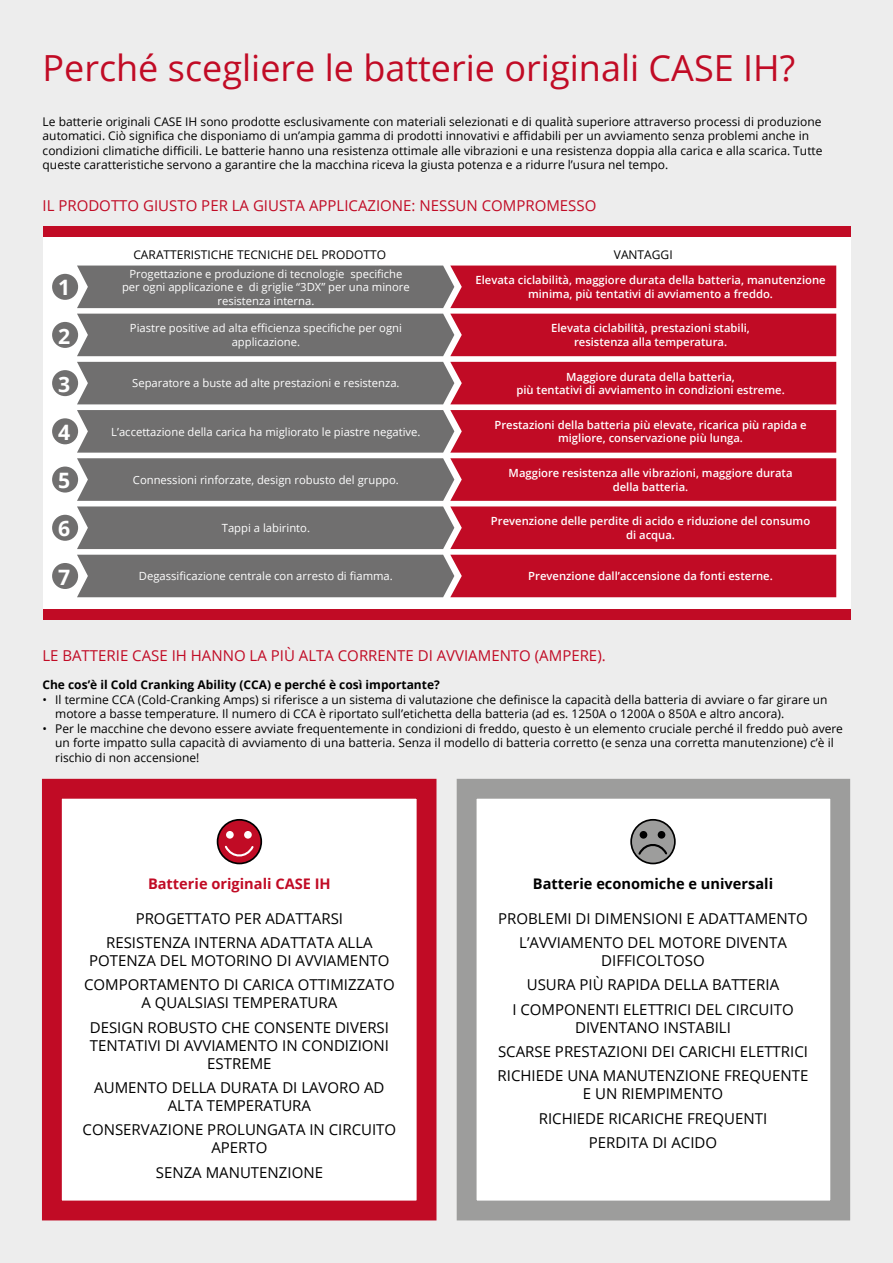
<style>
.page{position:relative;width:893px;height:1263px;background:#ededed}
.page>*{position:absolute;margin:0;border:0;box-sizing:border-box;transform-origin:0 0}
.t1{font:36px "Open Sans";color:#c10b25}
.t2{font:700 21.15px "Open Sans";color:#fff}
.t3{font:15px/18px "Open Sans";color:#000;text-align:center}
.t4{font:15px "Open Sans";color:#c10b25}
.t5{font:700 14.55px "Open Sans";color:#000}
.t6{font:700 14.55px "Open Sans";color:#c10b25}
.t7{font:12px/14.4px "Open Sans";color:#000}
.t8{font:700 12px "Open Sans";color:#000}
.t9{font:600 11.25px/13.5px "Open Sans";color:#fff;text-align:center}
.t10{font:11.25px/13.5px "Open Sans";color:#fff;text-align:center}
</style>
<div class="page">
<div style="left:43px;top:237px;width:807px;height:373px;background:#fff"></div>
<div style="left:43px;top:226px;width:807px;height:11px;background:#c10b25"></div>
<div style="left:43px;top:610px;width:807px;height:10px;background:#c10b25"></div>
<div style="left:52px;top:274px;width:26px;height:26px;background:#706f6f;border-radius:50%"></div>
<div style="left:52px;top:322px;width:26px;height:26px;background:#706f6f;border-radius:50%"></div>
<div style="left:52px;top:370px;width:26px;height:26px;background:#706f6f;border-radius:50%"></div>
<div style="left:52px;top:418px;width:26px;height:26px;background:#706f6f;border-radius:50%"></div>
<div style="left:52px;top:466px;width:26px;height:27px;background:#706f6f;border-radius:50%"></div>
<div style="left:52px;top:515px;width:26px;height:26px;background:#706f6f;border-radius:50%"></div>
<div style="left:52px;top:563px;width:26px;height:26px;background:#706f6f;border-radius:50%"></div>
<svg style="left:77px;top:266px;width:759px;height:42px;background:#9a3f4c"></svg>
<svg style="left:77px;top:362px;width:759px;height:42px;background:#9a3f4c"></svg>
<svg style="left:77px;top:314px;width:759px;height:42px;background:#9a3f4c"></svg>
<svg style="left:77px;top:410px;width:759px;height:139px;background:#a34e5a"></svg>
<svg style="left:77px;top:555px;width:759px;height:42px;background:#9a3f4c"></svg>
<div style="left:42px;top:779px;width:394px;height:441px;background:#fff;border:20px solid #c10b25"></div>
<div style="left:218px;top:820px;width:43px;height:43px;background:#c10b25;border-radius:50%"></div>
<div style="left:217px;top:819px;width:45px;height:45px;border:2px solid #000;border-radius:50%"></div>
<svg style="left:223px;top:845px;width:32px;height:13px"></svg>
<div style="left:226px;top:831px;width:8px;height:8px;background:#fff;border-radius:50%"></div>
<div style="left:244px;top:831px;width:8px;height:8px;background:#fff;border-radius:50%"></div>
<div style="left:457px;top:779px;width:393px;height:441px;background:#fff;border:20px solid #9d9d9c"></div>
<div style="left:631px;top:820px;width:44px;height:43px;background:#9d9d9c;border-radius:50%"></div>
<div style="left:630px;top:819px;width:46px;height:45px;border:2px solid #000;border-radius:50%"></div>
<svg style="left:637px;top:844px;width:32px;height:12px"></svg>
<div style="left:640px;top:831px;width:7px;height:8px;background:#000;border-radius:50%"></div>
<div style="left:658px;top:831px;width:7px;height:8px;background:#000;border-radius:50%"></div>
<p class="t1" style="left:43px;top:43px;width:754px">Perché scegliere le batterie originali CASE IH?</p>
<p class="t7" style="left:43px;top:114px;width:781px">Le batterie originali CASE IH sono prodotte esclusivamente con materiali selezionati e di qualità superiore attraverso processi di produzione automatici. Ciò significa che disponiamo di un’ampia gamma di prodotti innovativi e affidabili per un avviamento senza problemi anche in condizioni climatiche difficili. Le batterie hanno una resistenza ottimale alle vibrazioni e una resistenza doppia alla carica e alla scarica. Tutte queste caratteristiche servono a garantire che la macchina riceva la giusta potenza e a ridurre l’usura nel tempo.</p>
<p class="t4" style="left:43px;top:196px;width:555px">IL PRODOTTO GIUSTO PER LA GIUSTA APPLICAZIONE: NESSUN COMPROMESSO</p>
<p class="t2" style="left:58px;top:273px;width:14px">1</p>
<p class="t2" style="left:58px;top:321px;width:14px">2</p>
<p class="t2" style="left:58px;top:369px;width:14px">3</p>
<p class="t2" style="left:58px;top:417px;width:14px">4</p>
<p class="t2" style="left:58px;top:465px;width:14px">5</p>
<p class="t2" style="left:58px;top:514px;width:14px">6</p>
<p class="t2" style="left:58px;top:562px;width:14px">7</p>
<p class="t7" style="left:133px;top:247px;width:254px">CARATTERISTICHE TECNICHE DEL PRODOTTO</p>
<p class="t7" style="left:614px;top:247px;width:60px">VANTAGGI</p>
<p class="t10" style="left:122px;top:266px;width:289px">Progettazione e produzione di tecnologie specifiche per ogni applicazione e di griglie “3DX” per una minore resistenza interna.</p>
<p class="t9" style="left:475px;top:273px;width:352px">Elevata ciclabilità, maggiore durata della batteria, manutenzione minima, più tentativi di avviamento a freddo.</p>
<p class="t10" style="left:130px;top:321px;width:273px">Piastre positive ad alta efficienza specifiche per ogni applicazione.</p>
<p class="t9" style="left:551px;top:321px;width:200px">Elevata ciclabilità, prestazioni stabili,</p>
<p class="t9" style="left:574px;top:335px;width:155px">resistenza alla temperatura.</p>
<p class="t10" style="left:132px;top:376px;width:269px">Separatore a buste ad alte prestazioni e resistenza.</p>
<p class="t10" style="left:111px;top:424px;width:311px">L’accettazione della carica ha migliorato le piastre negative.</p>
<p class="t9" style="left:566px;top:370px;width:170px">Maggiore durata della batteria,</p>
<p class="t9" style="left:516px;top:383px;width:270px">più tentativi di avviamento in condizioni estreme.</p>
<p class="t9" style="left:494px;top:418px;width:314px">Prestazioni della batteria più elevate, ricarica più rapida e</p>
<p class="t9" style="left:558px;top:431px;width:186px">migliore, conservazione più lunga.</p>
<p class="t10" style="left:133px;top:473px;width:267px">Connessioni rinforzate, design robusto del gruppo.</p>
<p class="t9" style="left:509px;top:466px;width:285px">Maggiore resistenza alle vibrazioni, maggiore durata della batteria.</p>
<p class="t10" style="left:222px;top:521px;width:90px">Tappi a labirinto.</p>
<p class="t9" style="left:491px;top:514px;width:321px">Prevenzione delle perdite di acido e riduzione del consumo di acqua.</p>
<p class="t10" style="left:139px;top:569px;width:255px">Degassificazione centrale con arresto di fiamma.</p>
<p class="t9" style="left:528px;top:569px;width:246px">Prevenzione dall’accensione da fonti esterne.</p>
<p class="t4" style="left:42px;top:645px;width:565px">LE BATTERIE CASE IH HANNO LA PIÙ ALTA CORRENTE DI AVVIAMENTO (AMPERE).</p>
<p class="t8" style="left:42px;top:677px;width:399px">Che cos’è il Cold Cranking Ability (CCA) e perché è così importante?</p>
<p class="t7" style="left:55px;top:692px;width:774px;text-indent:-13px">• Il termine CCA (Cold-Cranking Amps) si riferisce a un sistema di valutazione che definisce la capacità della batteria di avviare o far girare un motore a basse temperature. Il numero di CCA è riportato sull’etichetta della batteria (ad es. 1250A o 1200A o 850A e altro ancora).</p>
<p class="t7" style="left:55px;top:721px;width:789px;text-indent:-13px">• Per le macchine che devono essere avviate frequentemente in condizioni di freddo, questo è un elemento cruciale perché il freddo può avere un forte impatto sulla capacità di avviamento di una batteria. Senza il modello di batteria corretto (e senza una corretta manutenzione) c’è il rischio di non accensione!</p>
<p class="t6" style="left:148px;top:873px;width:184px">Batterie originali CASE IH</p>
<p class="t3" style="left:136px;top:909px;width:209px">PROGETTATO PER ADATTARSI</p>
<p class="t3" style="left:89px;top:933px;width:302px">RESISTENZA INTERNA ADATTATA ALLA<br>POTENZA DEL MOTORINO DI AVVIAMENTO</p>
<p class="t3" style="left:84px;top:975px;width:312px">COMPORTAMENTO DI CARICA OTTIMIZZATO<br>A QUALSIASI TEMPERATURA</p>
<p class="t3" style="left:90px;top:1018px;width:301px">DESIGN ROBUSTO CHE CONSENTE DIVERSI<br>TENTATIVI DI AVVIAMENTO IN CONDIZIONI<br>ESTREME</p>
<p class="t3" style="left:94px;top:1078px;width:292px">AUMENTO DELLA DURATA DI LAVORO AD<br>ALTA TEMPERATURA</p>
<p class="t3" style="left:83px;top:1120px;width:315px">CONSERVAZIONE PROLUNGATA IN CIRCUITO<br>APERTO</p>
<p class="t3" style="left:156px;top:1163px;width:169px">SENZA MANUTENZIONE</p>
<p class="t5" style="left:533px;top:873px;width:242px">Batterie economiche e universali</p>
<p class="t3" style="left:498px;top:909px;width:311px">PROBLEMI DI DIMENSIONI E ADATTAMENTO</p>
<p class="t3" style="left:519px;top:933px;width:269px">L’AVVIAMENTO DEL MOTORE DIVENTA<br>DIFFICOLTOSO</p>
<p class="t3" style="left:527px;top:975px;width:254px">USURA PIÙ RAPIDA DELLA BATTERIA</p>
<p class="t3" style="left:512px;top:1000px;width:283px">I COMPONENTI ELETTRICI DEL CIRCUITO<br>DIVENTANO INSTABILI</p>
<p class="t3" style="left:498px;top:1042px;width:311px">SCARSE PRESTAZIONI DEI CARICHI ELETTRICI</p>
<p class="t3" style="left:498px;top:1066px;width:312px">RICHIEDE UNA MANUTENZIONE FREQUENTE<br>E UN RIEMPIMENTO</p>
<p class="t3" style="left:539px;top:1109px;width:230px">RICHIEDE RICARICHE FREQUENTI</p>
<p class="t3" style="left:589px;top:1133px;width:130px">PERDITA DI ACIDO</p>
</div>
